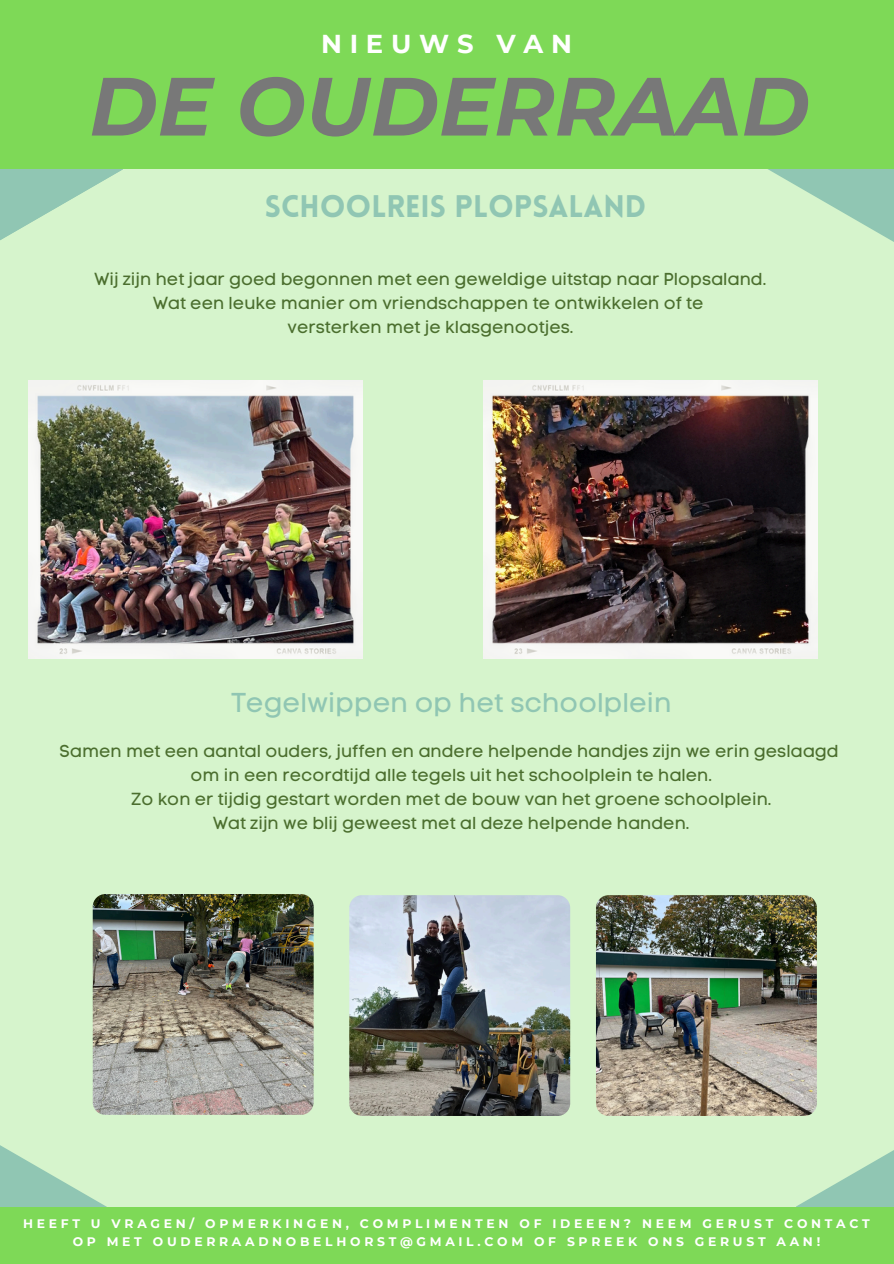
<style>
.page{position:relative;width:894px;height:1264px;background:#fff}
.page>*{position:absolute;margin:0;border:0;box-sizing:border-box;transform-origin:0 0}
.t1{font:italic 700 82.35px "Montserrat";color:#787878}
.t2{font:900 30.45px "Lovelo";color:#90c6b3}
.t3{font:27px "Code Pro Normal LC";color:#90c6b3}
.t4{font:700 25.8px "Montserrat";letter-spacing:.3em;color:#fff}
.t5{font:17.25px/23.9px "Code Pro Normal LC";color:#4b6e2e;text-align:center}
.t6{font:700 12.3px/17.5px "Montserrat";letter-spacing:.3em;color:#fff;text-align:center}
</style>
<div class="page">
<div style="left:0;top:0;width:893px;height:1263px;background:#d6f4cc"></div>
<svg style="left:757px;top:168px;width:136px;height:74px"></svg>
<svg style="left:0;top:168px;width:123px;height:72px"></svg>
<div style="left:0;top:0;width:893px;height:168px;background:#7ed957"></div>
<svg style="left:796px;top:1033px;width:97px;height:174px"></svg>
<svg style="left:0;top:1033px;width:106px;height:174px"></svg>
<div style="left:0;top:1207px;width:893px;height:56px;background:#7ed957"></div>
<img style="left:28px;top:380px;width:334px;height:278px">
<img style="left:483px;top:380px;width:334px;height:278px">
<img style="left:93px;top:894px;width:220px;height:220px;border-radius:13px">
<img style="left:349px;top:895px;width:221px;height:220px;border-radius:13px">
<img style="left:595px;top:895px;width:221px;height:220px;border-radius:13px">
<p class="t4" style="left:321px;top:28px;width:252px">NIEUWS VAN</p>
<p class="t1" style="left:89px;top:56px;width:721px">DE OUDERRAAD</p>
<p class="t2" style="left:265px;top:194px;width:383px">SCHOOLREIS PLOPSALAND</p>
<h5 class="t5" style="left:94px;top:267px;width:673px">Wij zijn het jaar goed begonnen met een geweldige uitstap naar Plopsaland.<br>Wat een leuke manier om vriendschappen te ontwikkelen of te<br>versterken met je klasgenootjes.</h5>
<h4 class="t3" style="left:231px;top:686px;width:441px">Tegelwippen op het schoolplein</h4>
<h5 class="t5" style="left:60px;top:739px;width:780px">Samen met een aantal ouders, juffen en andere helpende handjes zijn we erin geslaagd om in een recordtijd alle tegels uit het schoolplein te halen.<br>Zo kon er tijdig gestart worden met de bouw van het groene schoolplein.<br>Wat zijn we blij geweest met al deze helpende handen.</h5>
<p class="t6" style="left:23px;top:1215px;width:848px">HEEFT U VRAGEN/ OPMERKINGEN, COMPLIMENTEN OF IDEEEN? NEEM GERUST CONTACT<br>OP MET OUDERRAADNOBELHORST@GMAIL.COM OF SPREEK ONS GERUST AAN!</p>
</div>
